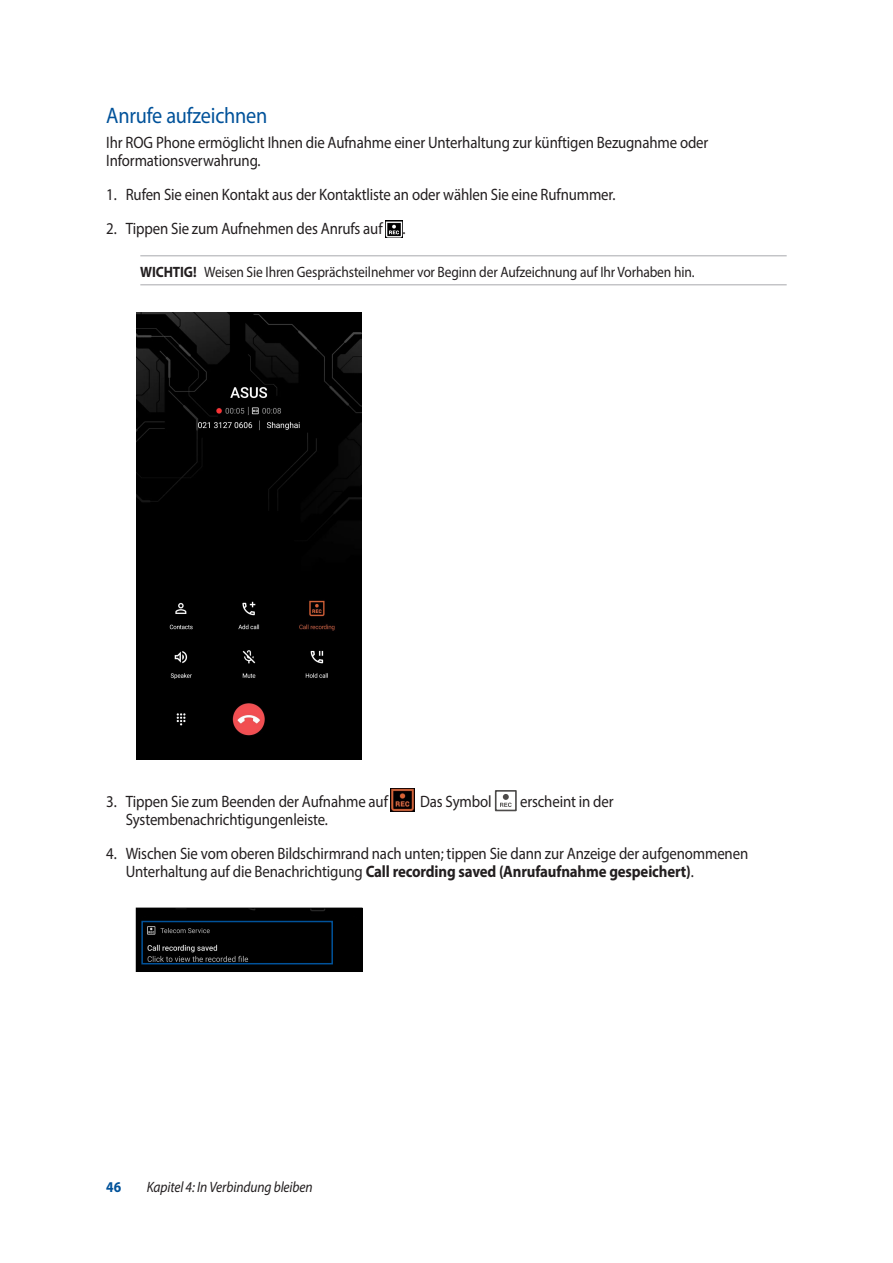
<style>
.page{position:relative;width:893px;height:1263px;background:#fff}
.page>*{position:absolute;margin:0;border:0;box-sizing:border-box;transform-origin:0 0}
.t1{font:22.5px "Myriad Pro";letter-spacing:-.01em;color:#01529a;scale:.9 1}
.t2{font:16.5px/18px "Myriad Pro";letter-spacing:-.01em;color:#231f20;scale:.9 1}
.t3{font:15px "Myriad Pro";letter-spacing:-.01em;color:#231f20;scale:.9 1}
.t4{font:italic 15px "Myriad Pro";letter-spacing:-.01em;color:#231f20;scale:.9 1}
.t5{font:700 15px "Myriad Pro";color:#01529a;scale:.9 1}
.s1{font-weight:700}
</style>
<div class="page">
<hr style="left:140px;top:255px;width:647px;height:1px;background:#a8a9ad">
<hr style="left:140px;top:284px;width:647px;height:1px;background:#a8a9ad">
<img style="left:386px;top:220px;width:17px;height:18px">
<img style="left:136px;top:313px;width:226px;height:446px">
<img style="left:391px;top:788px;width:23px;height:23px">
<div style="left:495px;top:790px;width:22px;height:21px;border:2px solid #4d4b4a"></div>
<svg style="left:500px;top:794px;width:12px;height:13px"></svg>
<img style="left:138px;top:910px;width:222px;height:60px">
<div style="left:136px;top:908px;width:226px;height:64px;border:1px solid #000"></div>
<div style="left:141px;top:921px;width:192px;height:43px;border:2px solid #01529a"></div>
<h1 class="t1" style="left:106px;top:102px;width:181px">Anrufe aufzeichnen</h1>
<p class="t2" style="left:106px;top:133px;width:670px">Ihr ROG Phone ermöglicht Ihnen die Aufnahme einer Unterhaltung zur künftigen Bezugnahme oder<br>Informationsverwahrung.</p>
<p class="t2" style="left:106px;top:185px;width:567px">1. Rufen Sie einen Kontakt aus der Kontaktliste an oder wählen Sie eine Rufnummer.</p>
<p class="t2" style="left:106px;top:219px;width:334px">2. Tippen Sie zum Aufnehmen des Anrufs auf .</p>
<p class="t3" style="left:140px;top:262px;width:617px"><span class="s1">WICHTIG!</span> Weisen Sie Ihren Gesprächsteilnehmer vor Beginn der Aufzeichnung auf Ihr Vorhaben hin.</p>
<p class="t2" style="left:106px;top:792px;width:314px">3. Tippen Sie zum Beenden der Aufnahme auf</p>
<p class="t2" style="left:420px;top:792px;width:81px">Das Symbol</p>
<p class="t2" style="left:520px;top:792px;width:105px">erscheint in der</p>
<p class="t2" style="left:126px;top:810px;width:226px">Systembenachrichtigungenleiste.</p>
<p class="t2" style="left:126px;top:844px;width:693px;text-indent:-19px">4. Wischen Sie vom oberen Bildschirmrand nach unten; tippen Sie dann zur Anzeige der aufgenommenen<br>Unterhaltung auf die Benachrichtigung <span class="s1">Call recording saved (Anrufaufnahme gespeichert)</span>.</p>
<p class="t5" style="left:106px;top:1177px;width:18px">46</p>
<p class="t4" style="left:147px;top:1178px;width:186px">Kapitel 4: In Verbindung bleiben</p>
</div>
